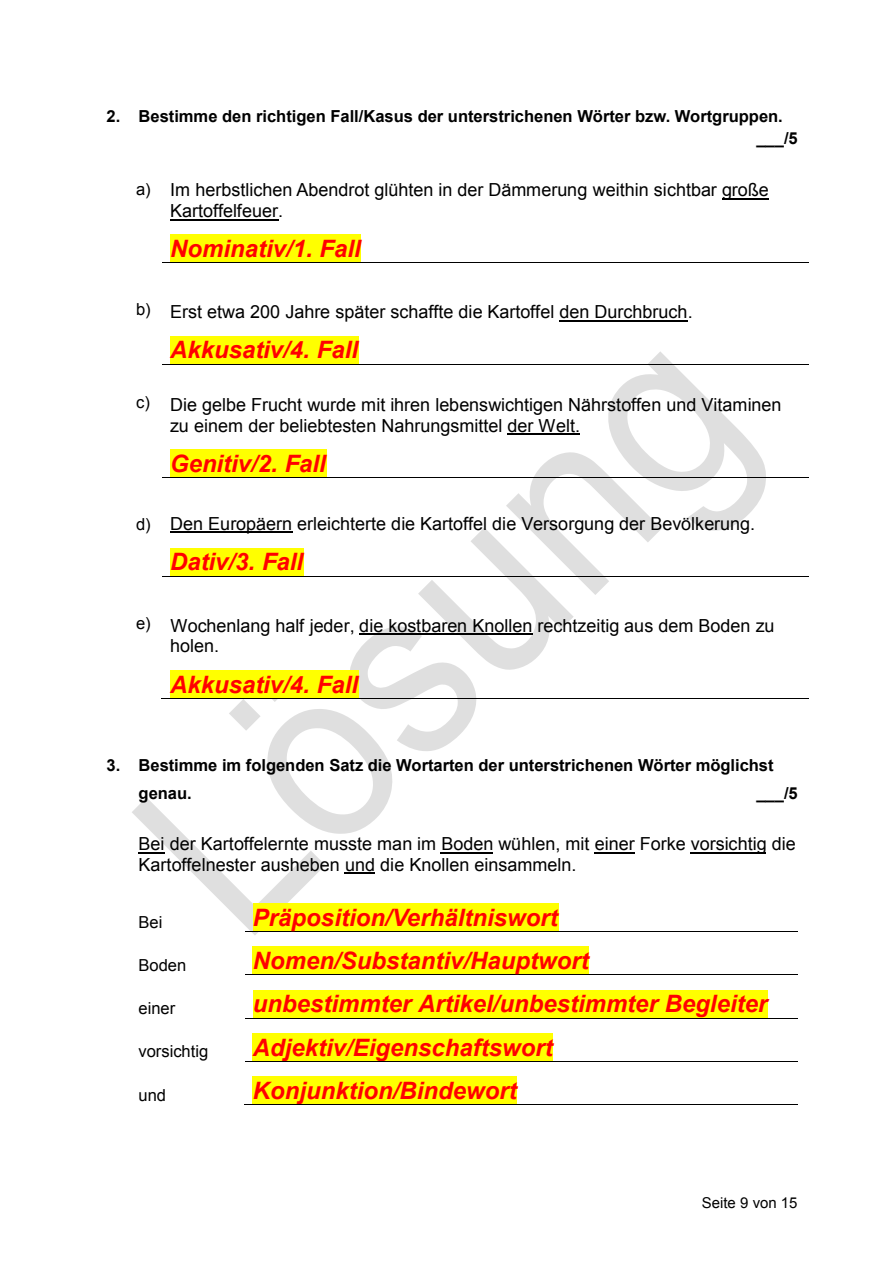
<style>
.page{position:relative;width:894px;height:1265px;background:#fff}
.page>*{position:absolute;margin:0;border:0;box-sizing:border-box;transform-origin:0 0}
.t1{font:italic 700 24px "Arial";color:#f00}
.t2{font:18px/20.7px "Arial";color:#000}
.t3{font:700 16.5px/22px "Arial";color:#000}
.t4{font:16.5px "Arial";color:#000}
.t5{font:15px "Arial";color:#000}
.s1{font-size:16.5px}
</style>
<div class="page">
<hr style="left:722px;top:198px;width:47px;height:2px;background:#000">
<hr style="left:170px;top:219px;width:108px;height:1px;background:#000">
<div style="left:170px;top:234px;width:191px;height:28px;background:#ff0"></div>
<hr style="left:559px;top:320px;width:129px;height:2px;background:#000">
<hr style="left:162px;top:262px;width:646px;height:1px;background:#000">
<div style="left:170px;top:336px;width:188px;height:28px;background:#ff0"></div>
<hr style="left:162px;top:364px;width:646px;height:1px;background:#000">
<hr style="left:162px;top:477px;width:646px;height:1px;background:#000">
<hr style="left:162px;top:575px;width:646px;height:1px;background:#000">
<hr style="left:161px;top:698px;width:647px;height:1px;background:#000">
<svg style="left:132px;top:351px;width:635px;height:584px"></svg>
<hr style="left:441px;top:852px;width:52px;height:1px;background:#000">
<hr style="left:594px;top:852px;width:40px;height:1px;background:#000">
<hr style="left:690px;top:852px;width:76px;height:1px;background:#000">
<hr style="left:345px;top:872px;width:30px;height:2px;background:#000">
<div style="left:253px;top:903px;width:305px;height:28px;background:#ff0"></div>
<div style="left:253px;top:946px;width:336px;height:28px;background:#ff0"></div>
<hr style="left:245px;top:931px;width:553px;height:1px;background:#000">
<div style="left:253px;top:989px;width:515px;height:28px;background:#ff0"></div>
<hr style="left:245px;top:974px;width:553px;height:1px;background:#000">
<div style="left:253px;top:1033px;width:300px;height:28px;background:#ff0"></div>
<hr style="left:245px;top:1017px;width:553px;height:1px;background:#000">
<div style="left:253px;top:1076px;width:264px;height:28px;background:#ff0"></div>
<hr style="left:245px;top:1061px;width:553px;height:1px;background:#000">
<hr style="left:244px;top:1104px;width:554px;height:1px;background:#000">
<p class="t3" style="left:756px;top:107px;width:43px;text-indent:-650px">2. Bestimme den richtigen Fall/Kasus der unterstrichenen Wörter bzw. Wortgruppen. ___/5</p>
<p class="t2" style="left:170px;top:181px;width:600px;text-indent:-34px"><span class="s1">a)</span> Im herbstlichen Abendrot glühten in der Dämmerung weithin sichtbar große<br>Kartoffelfeuer.</p>
<h1 class="t1" style="left:170px;top:239px;width:192px">Nominativ/1. Fall</h1>
<p class="t2" style="left:136px;top:303px;width:558px"><sup>b)</sup> Erst etwa 200 Jahre später schaffte die Kartoffel den Durchbruch.</p>
<h1 class="t1" style="left:170px;top:341px;width:190px">Akkusativ/4. Fall</h1>
<p class="t2" style="left:170px;top:396px;width:613px;text-indent:-34px"><sup>c)</sup> Die gelbe Frucht wurde mit ihren lebenswichtigen Nährstoffen und Vitaminen zu einem der beliebtesten Nahrungsmittel der Welt.</p>
<h1 class="t1" style="left:170px;top:454px;width:157px">Genitiv/2. Fall</h1>
<p class="t2" style="left:136px;top:514px;width:621px"><span class="s1">d)</span> Den Europäern erleichterte die Kartoffel die Versorgung der Bevölkerung.</p>
<h1 class="t1" style="left:170px;top:553px;width:135px">Dativ/3. Fall</h1>
<p class="t2" style="left:170px;top:616px;width:606px;text-indent:-34px"><sup>e)</sup> Wochenlang half jeder, die kostbaren Knollen rechtzeitig aus dem Boden zu holen.</p>
<h1 class="t1" style="left:170px;top:675px;width:190px">Akkusativ/4. Fall</h1>
<p class="t3" style="left:139px;top:752px;width:637px;line-height:28.5px;text-indent:-32px">3. Bestimme im folgenden Satz die Wortarten der unterstrichenen Wörter möglichst genau.</p>
<p class="t3" style="left:756px;top:784px;width:43px">___/5</p>
<p class="t2" style="left:139px;top:835px;width:659px">Bei der Kartoffelernte musste man im Boden wühlen, mit einer Forke vorsichtig die<br>Kartoffelnester ausheben und die Knollen einsammeln.</p>
<p class="t4" style="left:139px;top:915px;width:25px">Bei</p>
<h1 class="t1" style="left:253px;top:908px;width:307px">Präposition/Verhältniswort</h1>
<p class="t4" style="left:139px;top:958px;width:49px">Boden</p>
<h1 class="t1" style="left:253px;top:951px;width:337px">Nomen/Substantiv/Hauptwort</h1>
<p class="t4" style="left:139px;top:1002px;width:38px">einer</p>
<h1 class="t1" style="left:253px;top:995px;width:516px">unbestimmter Artikel/unbestimmter Begleiter</h1>
<p class="t4" style="left:139px;top:1045px;width:71px">vorsichtig</p>
<h1 class="t1" style="left:253px;top:1038px;width:301px">Adjektiv/Eigenschaftswort</h1>
<p class="t4" style="left:139px;top:1088px;width:29px">und</p>
<h1 class="t1" style="left:253px;top:1081px;width:265px">Konjunktion/Bindewort</h1>
<p class="t5" style="left:702px;top:1197px;width:97px">Seite 9 von 15</p>
</div>
